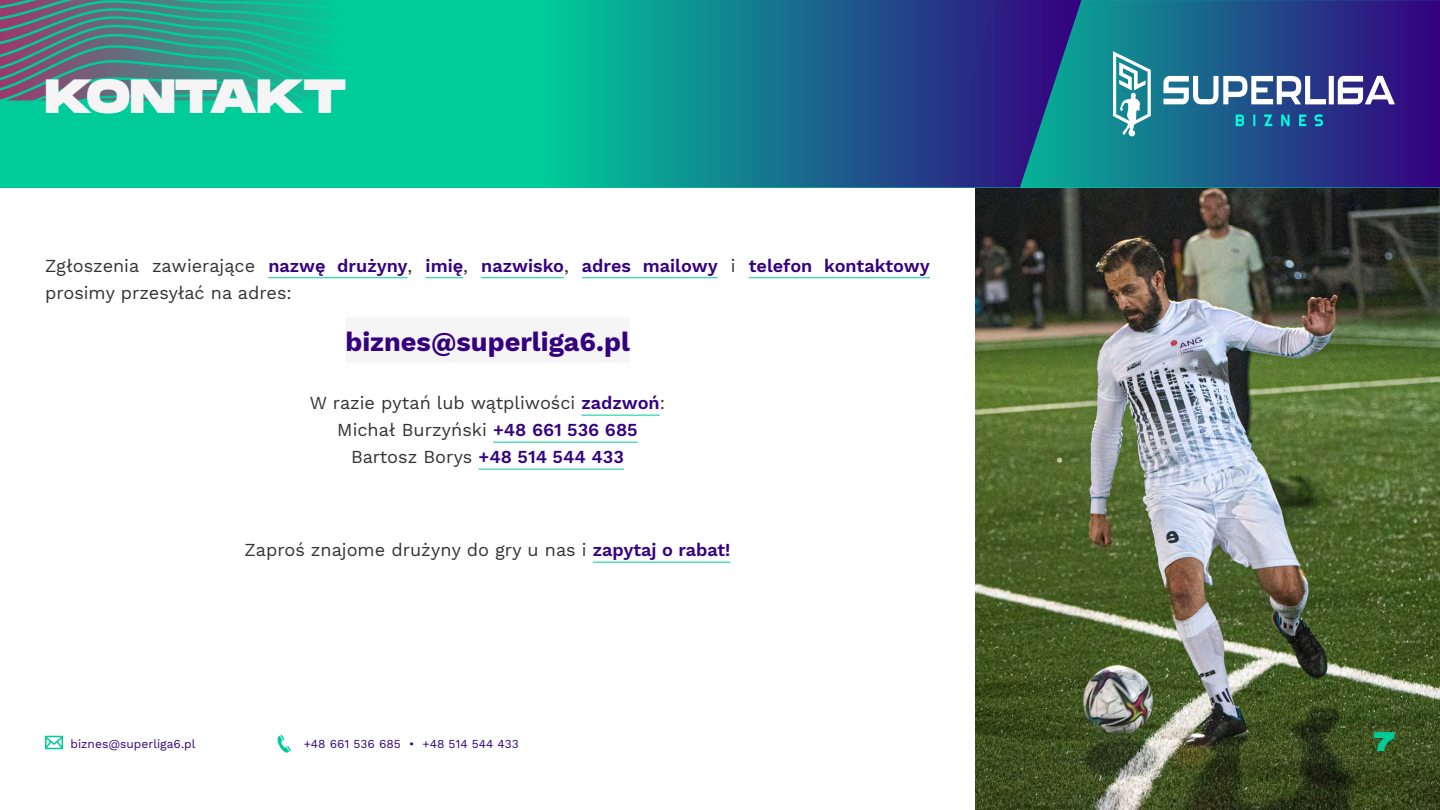
<style>
.page{position:relative;width:1440px;height:810px;background:#fff}
.page>*{position:absolute;margin:0;border:0;box-sizing:border-box;transform-origin:0 0}
.t1{font:800 48px "Monument Extended";letter-spacing:-.005em;color:#f5f5f5}
.t2{font:700 27px "Work Sans";color:#350080}
.t3{font:800 27px "Monument Extended";color:#00cc9a}
.t4{font:18px/27px "Work Sans";color:#323232;text-align:center}
.t5{font:600 18px/27px "Work Sans";color:#350080}
.t6{font:12px "Work Sans";color:#350080}
.s1{font-weight:400;color:#323232}
.s2{font-weight:600;color:#350080}
</style>
<div class="page">
<img style="left:975px;top:188px;width:465px;height:622px">
<svg style="left:45px;top:736px;width:18px;height:13px"></svg>
<svg style="left:277px;top:735px;width:14px;height:18px"></svg>
<hr style="left:268px;top:277px;width:140px;height:1px;background:#00cc9a">
<hr style="left:426px;top:277px;width:37px;height:1px;background:#00cc9a">
<hr style="left:481px;top:277px;width:83px;height:1px;background:#00cc9a">
<hr style="left:582px;top:277px;width:136px;height:1px;background:#00cc9a">
<hr style="left:749px;top:277px;width:181px;height:1px;background:#00cc9a">
<div style="left:345px;top:318px;width:285px;height:45px;background:#f5f5f5"></div>
<hr style="left:582px;top:415px;width:78px;height:1px;background:#00cc9a">
<hr style="left:493px;top:442px;width:145px;height:1px;background:#00cc9a">
<hr style="left:479px;top:469px;width:145px;height:1px;background:#00cc9a">
<hr style="left:593px;top:562px;width:138px;height:1px;background:#00cc9a">
<div style="left:0;top:0;width:1440px;height:188px;background:#00cc9a"></div>
<svg style="left:1086px;top:0;width:354px;height:188px;background:#214a89"></svg>
<svg style="left:568px;top:0;width:518px;height:188px;background:#186a8d"></svg>
<svg style="left:0;top:0;width:318px;height:101px"></svg>
<svg style="left:1236px;top:114px;width:87px;height:12px"></svg>
<svg style="left:1164px;top:76px;width:231px;height:28px;background:#8e9fc2"></svg>
<svg style="left:1113px;top:51px;width:38px;height:86px;background:#6cb2ba"></svg>
<h1 class="t1" style="left:45px;top:61px;width:303px">KONTAKT</h1>
<p class="t5" style="left:45px;top:253px;width:886px"><span class="s1">Zgłoszenia zawierające</span> nazwę drużyny<span class="s1">,</span> imię<span class="s1">,</span> nazwisko<span class="s1">,</span> adres mailowy <span class="s1">i</span> telefon kontaktowy <span class="s1">prosimy przesyłać na adres:</span></p>
<h2 class="t2" style="left:345px;top:326px;width:286px">biznes@superliga6.pl</h2>
<p class="t4" style="left:310px;top:390px;width:357px">W razie pytań lub wątpliwości <span class="s2">zadzwoń</span>:<br>Michał Burzyński <span class="s2">+48 661 536 685<br></span>Bartosz Borys <span class="s2">+48 514 544 433</span></p>
<p class="t4" style="left:244px;top:537px;width:488px">Zaproś znajome drużyny do gry u nas i <span class="s2">zapytaj o rabat!</span></p>
<p class="t6" style="left:71px;top:737px;width:126px">biznes@superliga6.pl</p>
<p class="t6" style="left:304px;top:737px;width:217px">+48 661 536 685 • +48 514 544 433</p>
<h2 class="t3" style="left:1374px;top:722px;width:23px">7</h2>
</div>
